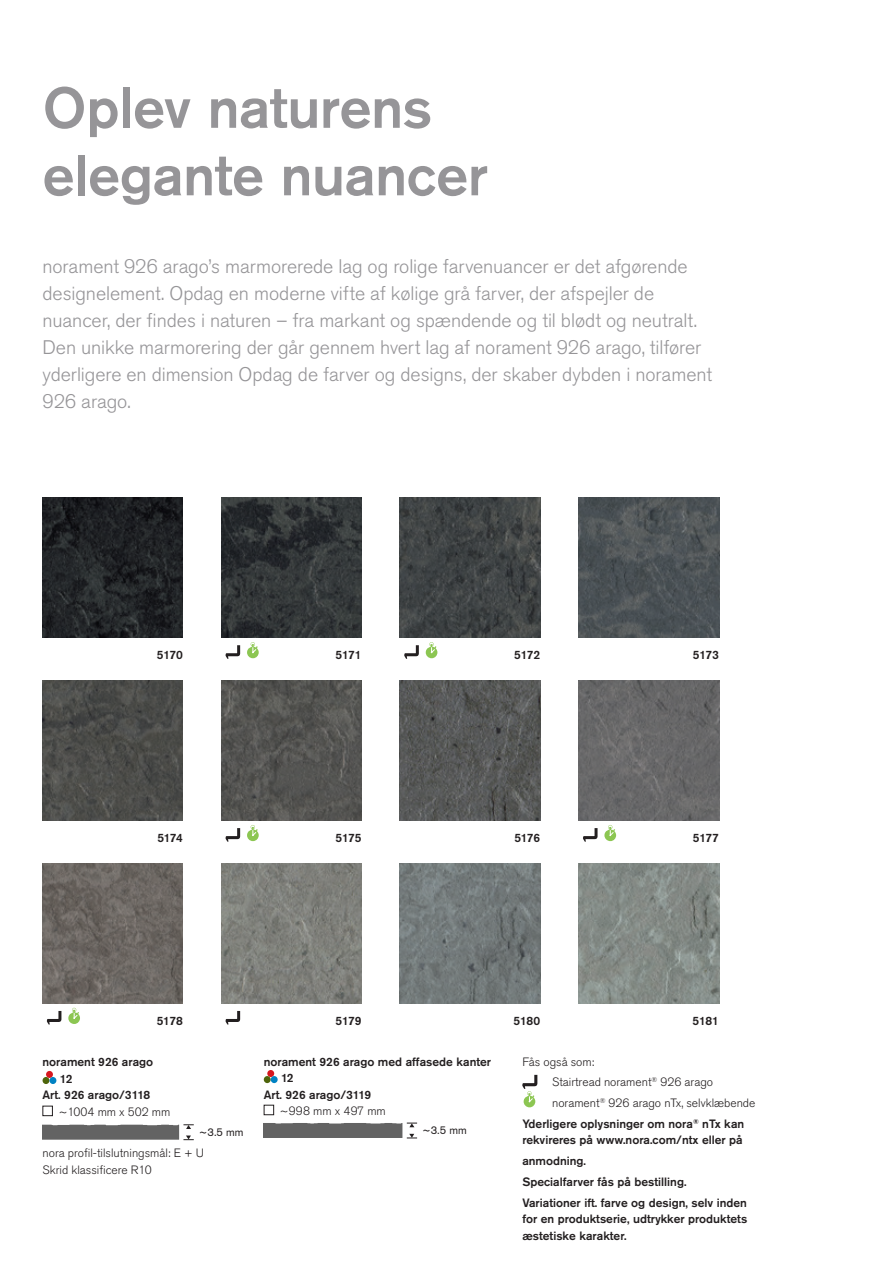
<style>
.page{position:relative;width:885px;height:1263px;background:#fff}
.page>*{position:absolute;margin:0;border:0;box-sizing:border-box;transform-origin:0 0}
.t1{font:500 57px/67.5px "Akzidenz Grotesk Pro";letter-spacing:-.005em;color:#969598}
.t2{font:300 19.5px/27px "Akzidenz Grotesk Pro";letter-spacing:-.005em;color:#969598}
.t3{font:500 12px/20.7px "Akzidenz Grotesk Pro";color:#231f20}
.t4{font:300 12px/16.5px "Akzidenz Grotesk Pro";color:#231f20}
.t5{font:11.25px "Akzidenz Grotesk Pro";color:#231f20}
</style>
<div class="page">
<img style="left:43px;top:497px;width:140px;height:141px">
<img style="left:221px;top:497px;width:140px;height:141px">
<img style="left:400px;top:497px;width:140px;height:141px">
<img style="left:578px;top:497px;width:141px;height:141px">
<img style="left:43px;top:680px;width:140px;height:141px">
<img style="left:221px;top:680px;width:140px;height:141px">
<img style="left:400px;top:680px;width:140px;height:141px">
<img style="left:578px;top:680px;width:141px;height:141px">
<img style="left:43px;top:863px;width:140px;height:140px">
<img style="left:221px;top:863px;width:140px;height:140px">
<img style="left:400px;top:863px;width:140px;height:140px">
<img style="left:578px;top:863px;width:141px;height:140px">
<div style="left:46px;top:1071px;width:7px;height:7px;background:#d7171f;border-radius:50%"></div>
<div style="left:43px;top:1077px;width:6px;height:7px;background:#4e650b;border-radius:50%"></div>
<div style="left:49px;top:1077px;width:7px;height:7px;background:#0082c3;border-radius:50%"></div>
<div style="left:43px;top:1106px;width:10px;height:10px;border:1px solid #231f20"></div>
<div style="left:267px;top:1070px;width:7px;height:7px;background:#d7171f;border-radius:50%"></div>
<div style="left:264px;top:1076px;width:7px;height:7px;background:#4e650b;border-radius:50%"></div>
<div style="left:271px;top:1076px;width:6px;height:7px;background:#0082c3;border-radius:50%"></div>
<div style="left:264px;top:1105px;width:10px;height:10px;border:1px solid #231f20"></div>
<svg style="left:43px;top:1124px;width:151px;height:16px;background:#797979"></svg>
<svg style="left:264px;top:1123px;width:153px;height:16px;background:#797979"></svg>
<svg style="left:247px;top:642px;width:12px;height:16px"></svg>
<svg style="left:247px;top:825px;width:12px;height:16px"></svg>
<svg style="left:604px;top:825px;width:12px;height:16px"></svg>
<svg style="left:68px;top:1008px;width:12px;height:16px"></svg>
<svg style="left:425px;top:642px;width:12px;height:16px"></svg>
<svg style="left:225px;top:645px;width:15px;height:14px"></svg>
<svg style="left:225px;top:828px;width:15px;height:14px"></svg>
<svg style="left:225px;top:1011px;width:15px;height:13px"></svg>
<svg style="left:583px;top:828px;width:14px;height:14px"></svg>
<svg style="left:47px;top:1011px;width:14px;height:13px"></svg>
<svg style="left:404px;top:645px;width:15px;height:14px"></svg>
<svg style="left:522px;top:1075px;width:15px;height:32px"></svg>
<h1 class="t1" style="left:43px;top:73px;width:447px">Oplev naturens elegante nuancer</h1>
<p class="t2" style="left:43px;top:253px;width:671px">norament 926 arago’s marmorerede lag og rolige farvenuancer er det afgørende designelement. Opdag en moderne vifte af kølige grå farver, der afspejler de nuancer, der findes i naturen – fra markant og spændende og til blødt og neutralt.<br>Den unikke marmorering der går gennem hvert lag af norament 926 arago, tilfører yderligere en dimension Opdag de farver og designs, der skaber dybden i norament 926 arago.</p>
<p class="t3" style="left:157px;top:644px;width:28px">5170</p>
<p class="t3" style="left:335px;top:644px;width:28px">5171</p>
<p class="t3" style="left:514px;top:644px;width:28px">5172</p>
<p class="t3" style="left:693px;top:644px;width:28px">5173</p>
<p class="t3" style="left:157px;top:827px;width:27px">5174</p>
<p class="t3" style="left:335px;top:827px;width:27px">5175</p>
<p class="t3" style="left:514px;top:827px;width:27px">5176</p>
<p class="t3" style="left:692px;top:827px;width:28px">5177</p>
<p class="t3" style="left:157px;top:1010px;width:28px">5178</p>
<p class="t3" style="left:335px;top:1010px;width:28px">5179</p>
<p class="t3" style="left:513px;top:1010px;width:28px">5180</p>
<p class="t3" style="left:692px;top:1010px;width:28px">5181</p>
<p class="t3" style="left:43px;top:1052px;width:112px">norament 926 arago</p>
<p class="t3" style="left:60px;top:1068px;width:14px">12</p>
<p class="t3" style="left:43px;top:1085px;width:109px">Art. 926 arago/3118</p>
<p class="t4" style="left:59px;top:1103px;width:113px">~1004 mm x 502 mm</p>
<p class="t3" style="left:264px;top:1051px;width:229px">norament 926 arago med affasede kanter</p>
<p class="t3" style="left:281px;top:1067px;width:14px">12</p>
<p class="t3" style="left:264px;top:1084px;width:109px">Art. 926 arago/3119</p>
<p class="t4" style="left:280px;top:1102px;width:107px">~998 mm x 497 mm</p>
<p class="t5" style="left:199px;top:1124px;width:46px">~3.5 mm</p>
<p class="t5" style="left:422px;top:1122px;width:46px">~3.5 mm</p>
<p class="t4" style="left:43px;top:1145px;width:163px">nora profil-tilslutningsmål: E + U<br>Skrid klassificere R10</p>
<p class="t4" style="left:522px;top:1053px;width:73px">Fås også som:</p>
<p class="t4" style="left:552px;top:1074px;width:162px">Stairtread norament<sup>®</sup> 926 arago</p>
<p class="t4" style="left:552px;top:1094px;width:205px">norament<sup>®</sup> 926 arago nTx, selvklæbende</p>
<p class="t3" style="left:522px;top:1113px;width:223px">Yderligere oplysninger om nora<sup>®</sup> nTx kan</p>
<p class="t3" style="left:522px;top:1129px;width:226px">rekvireres på www.nora.com/ntx eller på anmodning.<br>Specialfarver fås på bestilling.<br>Variationer ift. farve og design, selv inden</p>
<p class="t3" style="left:522px;top:1210px;width:226px;line-height:16.5px">for en produktserie, udtrykker produktets æstetiske karakter.</p>
</div>
